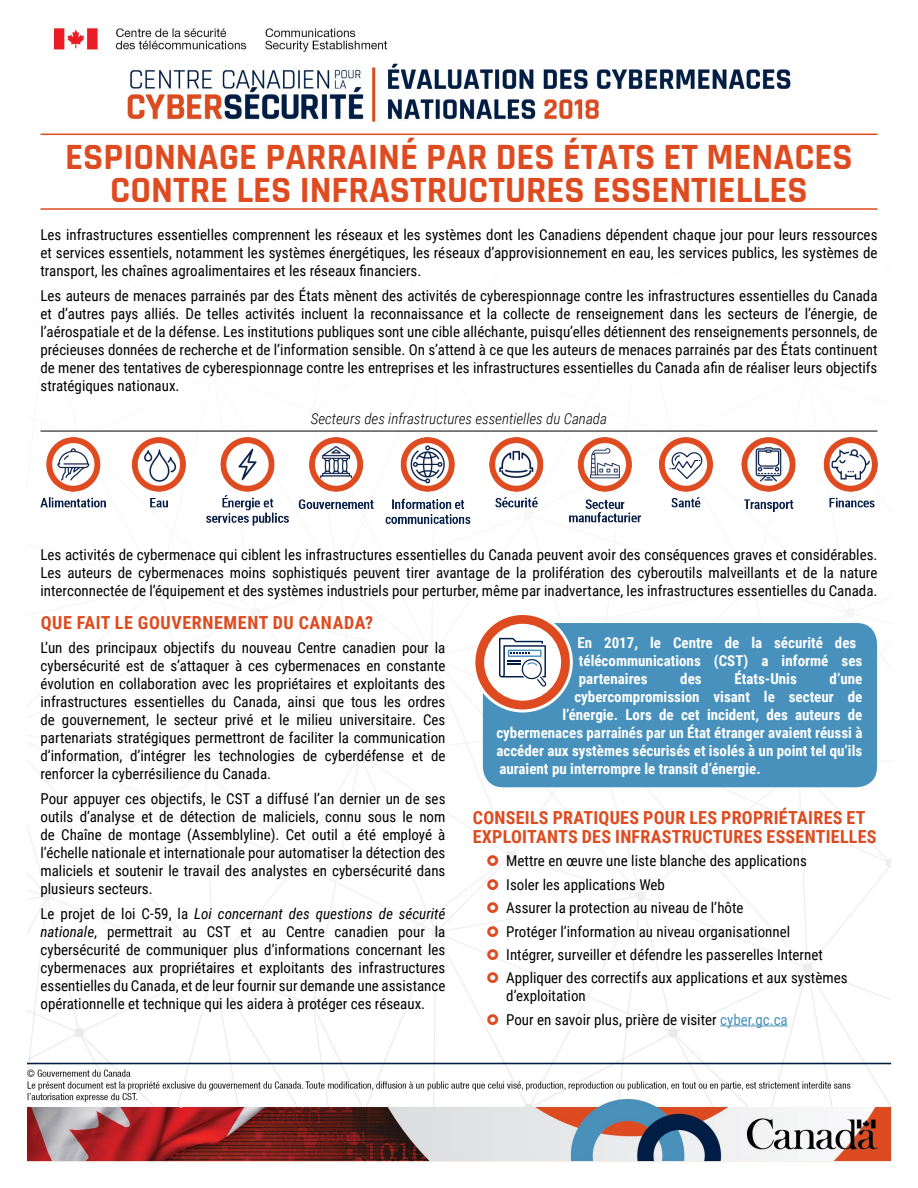
<style>
.page{position:relative;width:918px;height:1188px;background:#fff}
.page>*{position:absolute;margin:0;border:0;box-sizing:border-box;transform-origin:0 0}
.t1{font:700 37.5px/33px "Rajdhani";color:#de4b20;text-align:center}
.t2{font:700 18px/19.5px "Roboto Condensed";letter-spacing:.015em;color:#de4b20}
.t3{font:700 18px "Roboto Condensed";letter-spacing:.035em;color:#de4b20}
.t4{font:15px/18px "Roboto Condensed";color:#000;text-align:justify}
.t5{font:700 15px/18px "Roboto Condensed";color:#fff}
.t6{font:italic 300 15px "Roboto Condensed";color:#000}
.s1{font-style:italic}
.s2{color:#4791bc}
</style>
<div class="page">
<img style="left:26px;top:26px;width:866px;height:1137px">
<hr style="left:40px;top:134px;width:838px;height:1px;background:#de4b20">
<hr style="left:40px;top:208px;width:838px;height:2px;background:#de4b20">
<hr style="left:720px;top:1026px;width:68px;height:1px;background:#4791bc">
<div style="left:483px;top:623px;width:394px;height:164px;background:#4791bc;border-radius:20px"></div>
<svg style="left:471px;top:610px;width:103px;height:104px"></svg>
<hr style="left:40px;top:431px;width:838px;height:1px;background:#000">
<img style="left:40px;top:437px;width:838px;height:90px">
<svg style="left:487px;top:855px;width:11px;height:11px"></svg>
<svg style="left:487px;top:879px;width:11px;height:11px"></svg>
<svg style="left:487px;top:902px;width:11px;height:11px"></svg>
<svg style="left:487px;top:926px;width:11px;height:11px"></svg>
<svg style="left:487px;top:949px;width:11px;height:11px"></svg>
<svg style="left:487px;top:972px;width:11px;height:11px"></svg>
<svg style="left:487px;top:1014px;width:11px;height:11px"></svg>
<h1 class="t1" style="left:65px;top:141px;width:789px">ESPIONNAGE PARRAINÉ PAR DES ÉTATS ET MENACES<br>CONTRE LES INFRASTRUCTURES ESSENTIELLES</h1>
<p class="t4" style="left:40px;top:225px;width:839px">Les infrastructures essentielles comprennent les réseaux et les systèmes dont les Canadiens dépendent chaque jour pour leurs ressources et services essentiels, notamment les systèmes énergétiques, les réseaux d’approvisionnement en eau, les services publics, les systèmes de transport, les chaînes agroalimentaires et les réseaux financiers.</p>
<p class="t4" style="left:40px;top:286px;width:839px">Les auteurs de menaces parrainés par des États mènent des activités de cyberespionnage contre les infrastructures essentielles du Canada et d’autres pays alliés. De telles activités incluent la reconnaissance et la collecte de renseignement dans les secteurs de l’énergie, de l’aérospatiale et de la défense. Les institutions publiques sont une cible alléchante, puisqu’elles détiennent des renseignements personnels, de précieuses données de recherche et de l’information sensible. On s’attend à ce que les auteurs de menaces parrainés par des États continuent de mener des tentatives de cyberespionnage contre les entreprises et les infrastructures essentielles du Canada afin de réaliser leurs objectifs stratégiques nationaux.</p>
<p class="t6" style="left:311px;top:408px;width:298px">Secteurs des infrastructures essentielles du Canada</p>
<p class="t4" style="left:40px;top:545px;width:838px">Les activités de cybermenace qui ciblent les infrastructures essentielles du Canada peuvent avoir des conséquences graves et considérables.<br>Les auteurs de cybermenaces moins sophistiqués peuvent tirer avantage de la prolifération des cyberoutils malveillants et de la nature interconnectée de l’équipement et des systèmes industriels pour perturber, même par inadvertance, les infrastructures essentielles du Canada.</p>
<p class="t3" style="left:41px;top:610px;width:334px">QUE FAIT LE GOUVERNEMENT DU CANADA?</p>
<p class="t4" style="left:40px;top:638px;width:407px">L’un des principaux objectifs du nouveau Centre canadien pour la cybersécurité est de s’attaquer à ces cybermenaces en constante évolution en collaboration avec les propriétaires et exploitants des infrastructures essentielles du Canada, ainsi que tous les ordres de gouvernement, le secteur privé et le milieu universitaire. Ces partenariats stratégiques permettront de faciliter la communication d’information, d’intégrer les technologies de cyberdéfense et de renforcer la cyberrésilience du Canada.</p>
<p class="t4" style="left:40px;top:789px;width:407px">Pour appuyer ces objectifs, le CST a diffusé l’an dernier un de ses outils d’analyse et de détection de maliciels, connu sous le nom de Chaîne de montage (Assemblyline). Cet outil a été employé à l’échelle nationale et internationale pour automatiser la détection des maliciels et soutenir le travail des analystes en cybersécurité dans plusieurs secteurs.</p>
<p class="t4" style="left:40px;top:904px;width:407px">Le projet de loi C-59, la <span class="s1">Loi concernant des questions de sécurité nationale</span>, permettrait au CST et au Centre canadien pour la cybersécurité de communiquer plus d’informations concernant les cybermenaces aux propriétaires et exploitants des infrastructures essentielles du Canada, et de leur fournir sur demande une assistance opérationnelle et technique qui les aidera à protéger ces réseaux.</p>
<p class="t5" style="left:577px;top:633px;width:286px">En 2017, le Centre de la sécurité des télécommunications (CST) a informé ses partenaires</p>
<p class="t5" style="left:680px;top:669px;width:23px">des</p>
<p class="t5" style="left:734px;top:669px;width:64px">États-Unis</p>
<p class="t5" style="left:830px;top:669px;width:34px">d’une</p>
<p class="t5" style="left:574px;top:687px;width:290px">cybercompromission visant le secteur de</p>
<p class="t5" style="left:562px;top:705px;width:302px">l’énergie. Lors de cet incident, des auteurs de</p>
<p class="t5" style="left:496px;top:723px;width:368px">cybermenaces parrainés par un État étranger avaient réussi à</p>
<p class="t5" style="left:496px;top:741px;width:367px">accéder aux systèmes sécurisés et isolés à un point tel qu’ils</p>
<p class="t5" style="left:499px;top:759px;width:263px">auraient pu interrompre le transit d’énergie.</p>
<p class="t2" style="left:473px;top:807px;width:405px">CONSEILS PRATIQUES POUR LES PROPRIÉTAIRES ET<br>EXPLOITANTS DES INFRASTRUCTURES ESSENTIELLES</p>
<p class="t4" style="left:506px;top:849px;width:343px;line-height:23.4px;text-align:left">Mettre en œuvre une liste blanche des applications<br>Isoler les applications Web<br>Assurer la protection au niveau de l’hôte<br>Protéger l’information au niveau organisationnel<br>Intégrer, surveiller et défendre les passerelles Internet Appliquer des correctifs aux applications et aux systèmes</p>
<p class="t4" style="left:506px;top:984px;width:283px;line-height:23.4px">d’exploitation<br>Pour en savoir plus, prière de visiter <span class="s2">cyber.gc.ca</span></p>
</div>
